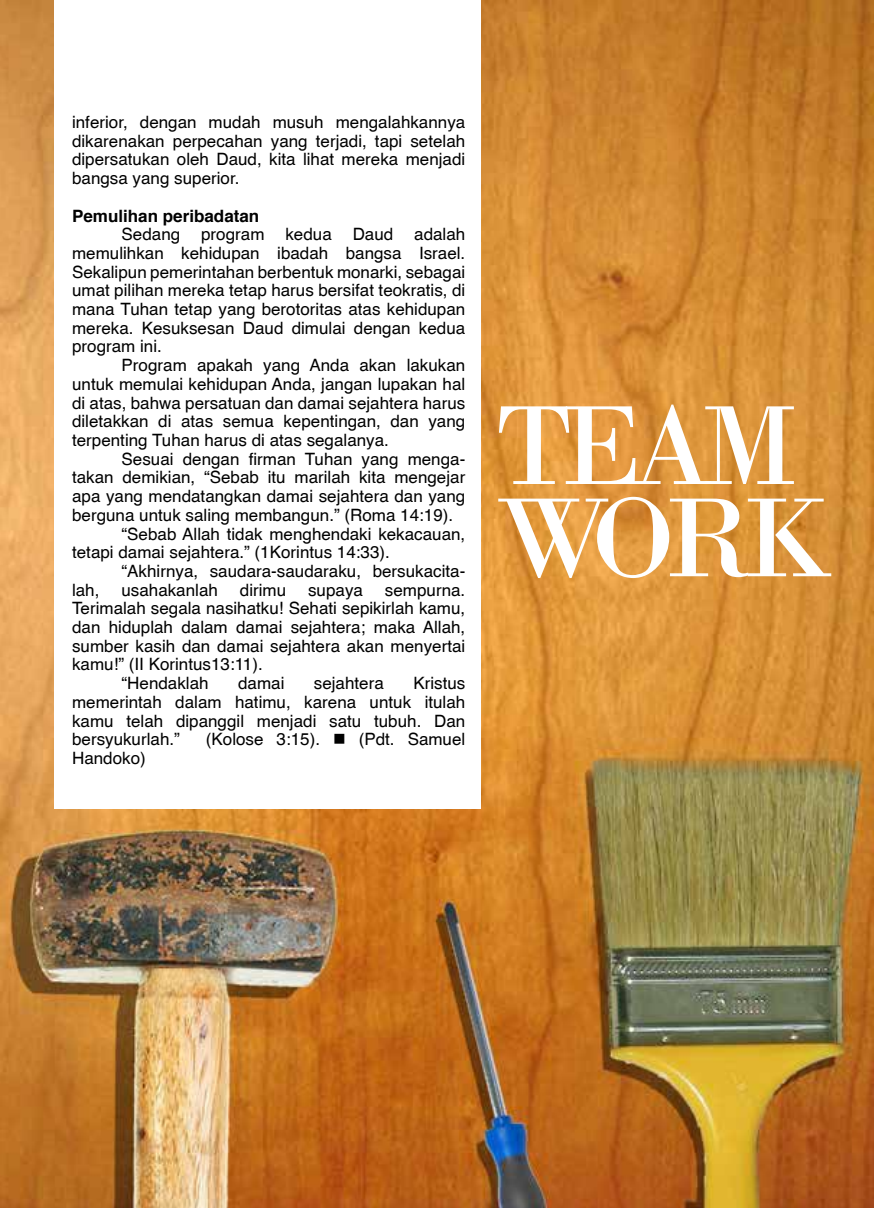
<style>
.page{position:relative;width:874px;height:1208px;background:#fff}
.page>*{position:absolute;margin:0;border:0;box-sizing:border-box;transform-origin:0 0}
.t1{font:118.6px/92.2px "Bodoni";letter-spacing:-.11em;color:#fff}
.t2{font:17px/18.6px "Helvetica";color:#000;text-align:justify}
.t3{font:700 17px "Helvetica";color:#000}
</style>
<div class="page">
<img style="left:0;top:0;width:873px;height:1208px">
<div style="left:55px;top:0;width:426px;height:808px;background:#fff"></div>
<p class="t2" style="left:72px;top:112px;width:394px">inferior, dengan mudah musuh mengalahkannya dikarenakan perpecahan yang terjadi, tapi setelah dipersatukan oleh Daud, kita lihat mereka menjadi bangsa yang superior.</p>
<p class="t3" style="left:72px;top:202px;width:189px">Pemulihan peribadatan</p>
<p class="t2" style="left:72px;top:224px;width:394px;text-indent:50px">Sedang program kedua Daud adalah memulihkan kehidupan ibadah bangsa Israel.<br>Sekalipun pemerintahan berbentuk monarki, sebagai umat pilihan mereka tetap harus bersifat teokratis, di mana Tuhan tetap yang berotoritas atas kehidupan mereka. Kesuksesan Daud dimulai dengan kedua program ini.</p>
<p class="t2" style="left:72px;top:355px;width:394px;text-indent:50px">Program apakah yang Anda akan lakukan untuk memulai kehidupan Anda, jangan lupakan hal di atas, bahwa persatuan dan damai sejahtera harus diletakkan di atas semua kepentingan, dan yang terpenting Tuhan harus di atas segalanya.</p>
<p class="t2" style="left:122px;top:449px;width:345px">Sesuai dengan firman Tuhan yang menga-</p>
<p class="t2" style="left:72px;top:468px;width:394px">takan demikian, “Sebab itu marilah kita mengejar</p>
<p class="t2" style="left:72px;top:486px;width:394px">apa yang mendatangkan damai sejahtera dan yang</p>
<p class="t2" style="left:72px;top:505px;width:382px">berguna untuk saling membangun.” (Roma 14:19).</p>
<p class="t2" style="left:122px;top:524px;width:345px">“Sebab Allah tidak menghendaki kekacauan,</p>
<p class="t2" style="left:72px;top:542px;width:319px">tetapi damai sejahtera.” (1Korintus 14:33).</p>
<p class="t2" style="left:122px;top:561px;width:345px">“Akhirnya, saudara-saudaraku, bersukacita-</p>
<p class="t2" style="left:72px;top:580px;width:29px">lah,</p>
<p class="t2" style="left:121px;top:580px;width:98px">usahakanlah</p>
<p class="t2" style="left:240px;top:580px;width:48px">dirimu</p>
<p class="t2" style="left:308px;top:580px;width:56px">supaya</p>
<p class="t2" style="left:385px;top:580px;width:82px">sempurna.</p>
<p class="t2" style="left:72px;top:598px;width:394px">Terimalah segala nasihatku! Sehati sepikirlah kamu,</p>
<p class="t2" style="left:72px;top:617px;width:394px">dan hiduplah dalam damai sejahtera; maka Allah,</p>
<p class="t2" style="left:72px;top:636px;width:394px">sumber kasih dan damai sejahtera akan menyertai</p>
<p class="t2" style="left:72px;top:655px;width:192px">kamu!” (II Korintus13:11).</p>
<p class="t2" style="left:122px;top:673px;width:88px">“Hendaklah</p>
<p class="t2" style="left:238px;top:673px;width:48px">damai</p>
<p class="t2" style="left:314px;top:673px;width:71px">sejahtera</p>
<p class="t2" style="left:72px;top:673px;width:394px;text-indent:341px">Kristus memerintah dalam hatimu, karena untuk itulah kamu telah dipanggil menjadi satu tubuh. Dan bersyukurlah.”</p>
<p class="t2" style="left:206px;top:729px;width:261px">(Kolose 3:15). ■ (Pdt. Samuel</p>
<p class="t2" style="left:72px;top:748px;width:75px">Handoko)</p>
<h1 class="t1" style="left:495px;top:400px;width:339px">TEAM<br>WORK</h1>
</div>
